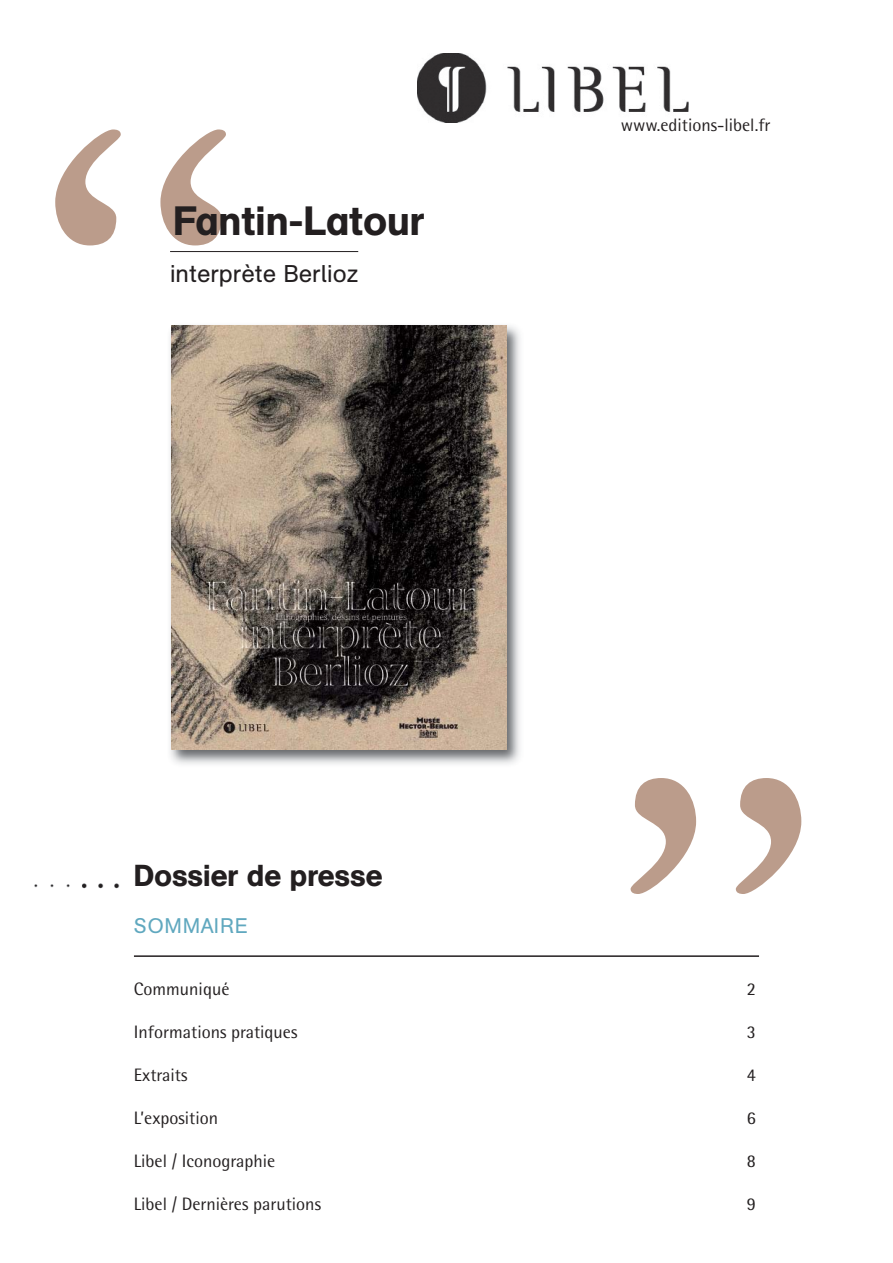
<style>
.page{position:relative;width:893px;height:1263px;background:#fff}
.page>*{position:absolute;margin:0;border:0;box-sizing:border-box;transform-origin:0 0}
.t1{font:630px "Garamond Three SC";color:#bb9c8b}
.t2{font:40.5px "AG Schoolbook Medium A";color:#231f20}
.t3{font:30px "AG Schoolbook Medium A";color:#231f20}
.t4{font:24px "AG Schoolbook Regular A";color:#231f20}
.t5{font:21px "AG Schoolbook Regular A";letter-spacing:.02em;color:#60a8bf}
.t6{font:18px "Rotis Semi Sans Std";color:#231f20}
</style>
<div class="page">
<hr style="left:134px;top:955px;width:625px;height:2px;background:#231f20">
<img style="left:170px;top:325px;width:350px;height:439px">
<img style="left:172px;top:326px;width:334px;height:424px">
<img style="left:417px;top:53px;width:271px;height:69px">
<img style="left:34px;top:883px;width:86px;height:6px">
<hr style="left:170px;top:251px;width:188px;height:1px;background:#231f20">
<h1 class="t1" style="left:18px;top:111px;width:247px">“</h1>
<h2 class="t2" style="left:173px;top:207px;width:252px">Fantin-Latour</h2>
<h3 class="t4" style="left:170px;top:265px;width:190px">interprète Berlioz</h3>
<h3 class="t3" style="left:134px;top:865px;width:250px">Dossier de presse</h3>
<p class="t5" style="left:134px;top:918px;width:115px">SOMMAIRE</p>
<p class="t6" style="left:621px;top:118px;width:151px">www.editions-libel.fr</p>
<h1 class="t1" style="left:593px;top:759px;width:247px">”</h1>
<p class="t6" style="left:134px;top:982px;width:97px">Communiqué</p>
<p class="t6" style="left:747px;top:982px;width:11px">2</p>
<p class="t6" style="left:134px;top:1025px;width:165px">Informations pratiques</p>
<p class="t6" style="left:747px;top:1025px;width:11px">3</p>
<p class="t6" style="left:134px;top:1068px;width:55px">Extraits</p>
<p class="t6" style="left:747px;top:1068px;width:11px">4</p>
<p class="t6" style="left:134px;top:1111px;width:86px">L’exposition</p>
<p class="t6" style="left:747px;top:1111px;width:11px">6</p>
<p class="t6" style="left:134px;top:1153px;width:143px">Libel / Iconographie</p>
<p class="t6" style="left:747px;top:1153px;width:11px">8</p>
<p class="t6" style="left:134px;top:1196px;width:189px">Libel / Dernières parutions</p>
<p class="t6" style="left:747px;top:1196px;width:11px">9</p>
</div>
